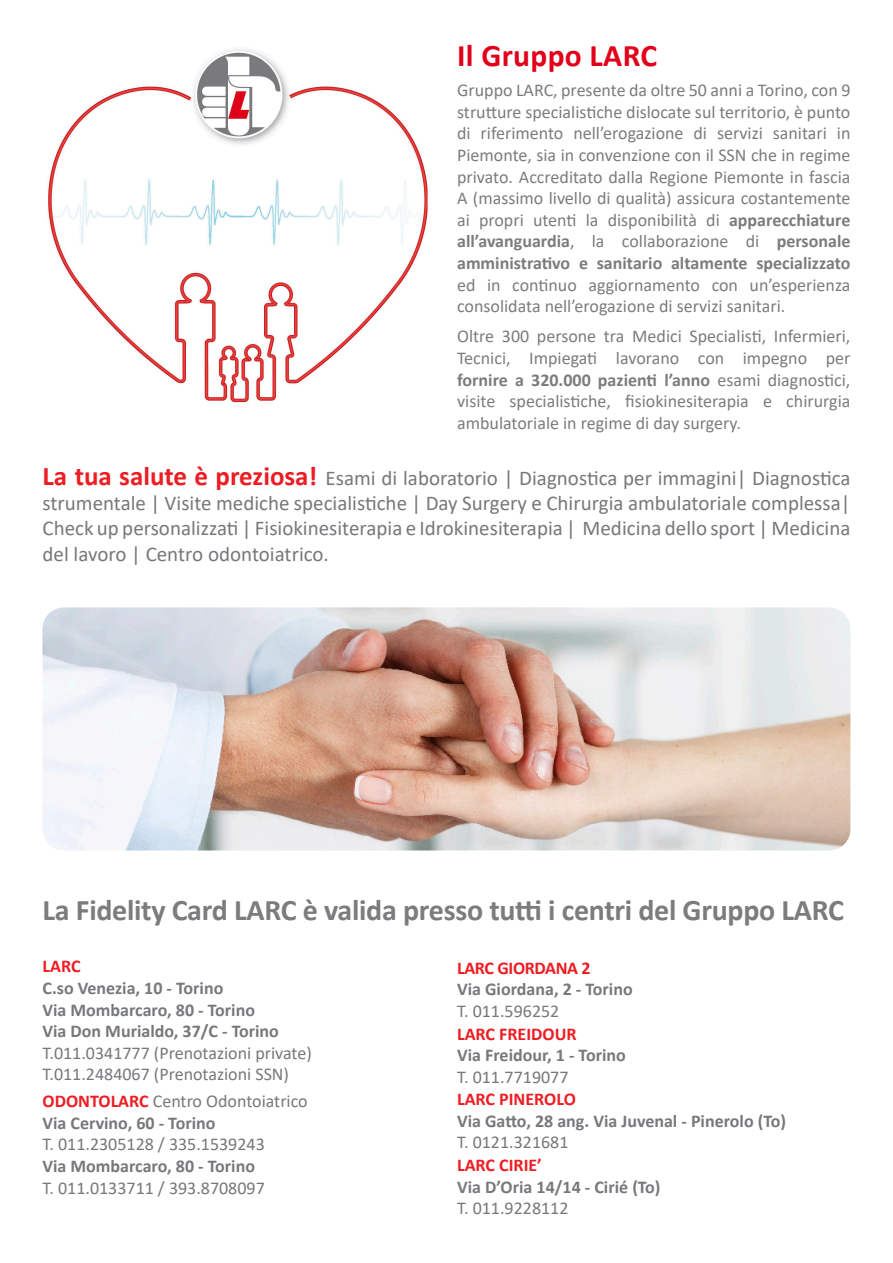
<style>
.page{position:relative;width:893px;height:1263px;background:#fff}
.page>*{position:absolute;margin:0;border:0;box-sizing:border-box;transform-origin:0 0}
.t1{font:700 31.5px "Calibri";letter-spacing:.01em;color:#e2001a}
.t2{font:700 30px "Calibri";letter-spacing:-.01em;color:#7b7c7e}
.t3{font:21px/25.2px "Calibri";color:#76787b;text-align:justify}
.t4{font:18px/21.6px "Calibri";color:#7b7c7e;text-align:justify}
.t5{font:700 18px "Calibri";color:#76787b}
.t6{font:18px "Calibri";color:#76787b}
.t7{font:700 18px "Calibri";color:#ed1d23}
.t8{font:700 18px "Calibri";letter-spacing:-.02em;color:#ed1d23}
.s1{font-weight:700}
.s2{font-weight:700;font-size:27px;color:#ec1d23}
.s3{font-weight:700;color:#ed1d23}
</style>
<div class="page">
<img style="left:48px;top:49px;width:380px;height:354px">
<img style="left:43px;top:607px;width:807px;height:243px">
<p class="t1" style="left:457px;top:33px;width:202px">Il Gruppo LARC</p>
<p class="t4" style="left:457px;top:79px;width:395px">Gruppo LARC, presente da oltre 50 anni a Torino, con 9 strutture specialistiche dislocate sul territorio, è punto di riferimento nell’erogazione di servizi sanitari in Piemonte, sia in convenzione con il SSN che in regime privato. Accreditato dalla Regione Piemonte in fascia A (massimo livello di qualità) assicura costantemente ai propri utenti la disponibilità di <span class="s1">apparecchiature all’avanguardia</span>, la collaborazione di <span class="s1">personale amministrativo e sanitario altamente specializzato </span>ed in continuo aggiornamento con un’esperienza consolidata nell’erogazione di servizi sanitari.</p>
<p class="t4" style="left:457px;top:325px;width:395px">Oltre 300 persone tra Medici Specialisti, Infermieri, Tecnici, Impiegati lavorano con impegno per <span class="s1">fornire a 320.000 pazienti l’anno</span> esami diagnostici, visite specialistiche, fisiokinesiterapia e chirurgia ambulatoriale in regime di day surgery.</p>
<p class="t3" style="left:43px;top:465px;width:809px"><span class="s2">La tua salute è preziosa!</span> Esami di laboratorio | Diagnostica per immagini| Diagnostica strumentale | Visite mediche specialistiche | Day Surgery e Chirurgia ambulatoriale complessa| Check up personalizzati | Fisiokinesiterapia e Idrokinesiterapia | Medicina dello sport | Medicina del lavoro | Centro odontoiatrico.</p>
<p class="t2" style="left:43px;top:888px;width:803px">La Fidelity Card LARC è valida presso tutti i centri del Gruppo LARC</p>
<p class="t7" style="left:43px;top:954px;width:40px">LARC</p>
<p class="t5" style="left:43px;top:975px;width:182px">C.so Venezia, 10 - Torino</p>
<p class="t5" style="left:43px;top:997px;width:214px">Via Mombarcaro, 80 - Torino</p>
<p class="t5" style="left:43px;top:1018px;width:238px">Via Don Murialdo, 37/C - Torino</p>
<p class="t6" style="left:43px;top:1040px;width:271px">T.011.0341777 (Prenotazioni private)</p>
<p class="t6" style="left:43px;top:1062px;width:248px">T.011.2484067 (Prenotazioni SSN)</p>
<p class="t6" style="left:43px;top:1089px;width:267px"><span class="s3">ODONTOLARC</span> Centro Odontoiatrico</p>
<p class="t5" style="left:43px;top:1110px;width:174px">Via Cervino, 60 - Torino</p>
<p class="t6" style="left:43px;top:1132px;width:224px">T. 011.2305128 / 335.1539243</p>
<p class="t5" style="left:43px;top:1153px;width:214px">Via Mombarcaro, 80 - Torino</p>
<p class="t6" style="left:43px;top:1175px;width:224px">T. 011.0133711 / 393.8708097</p>
<p class="t8" style="left:457px;top:955px;width:135px">LARC GIORDANA 2</p>
<p class="t5" style="left:457px;top:977px;width:177px">Via Giordana, 2 - Torino</p>
<p class="t6" style="left:457px;top:998px;width:104px">T. 011.596252</p>
<p class="t7" style="left:457px;top:1021px;width:121px">LARC FREIDOUR</p>
<p class="t5" style="left:457px;top:1042px;width:170px">Via Freidour, 1 - Torino</p>
<p class="t6" style="left:457px;top:1064px;width:113px">T. 011.7719077</p>
<p class="t7" style="left:457px;top:1086px;width:120px">LARC PINEROLO</p>
<p class="t5" style="left:457px;top:1108px;width:330px">Via Gatto, 28 ang. Via Juvenal - Pinerolo (To)</p>
<p class="t6" style="left:457px;top:1130px;width:113px">T. 0121.321681</p>
<p class="t7" style="left:457px;top:1152px;width:86px">LARC CIRIE’</p>
<p class="t5" style="left:457px;top:1174px;width:205px">Via D’Oria 14/14 - Cirié (To)</p>
<p class="t6" style="left:457px;top:1196px;width:113px">T. 011.9228112</p>
</div>
